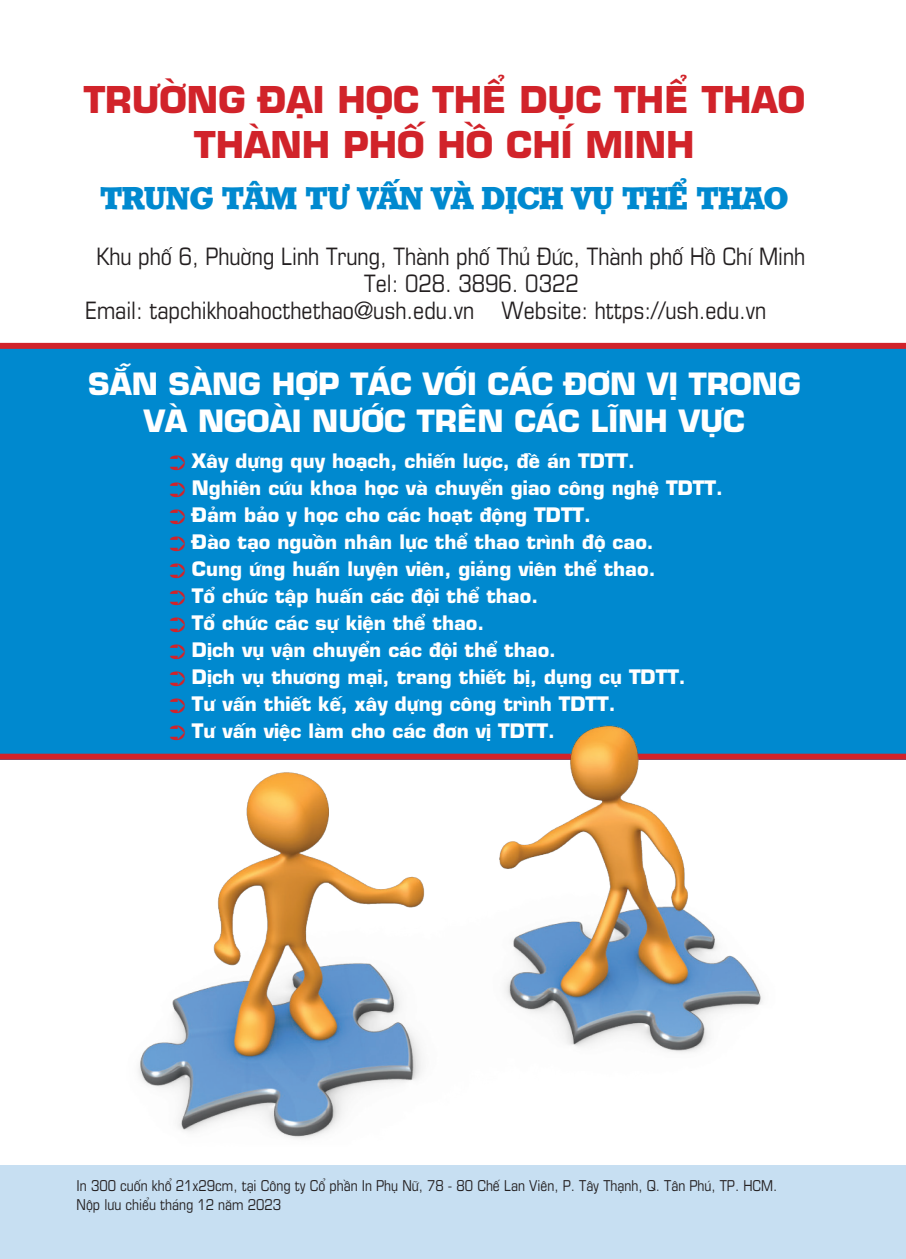
<style>
.page{position:relative;width:906px;height:1259px;background:#fff}
.page>*{position:absolute;margin:0;border:0;box-sizing:border-box;transform-origin:0 0}
.t1{font:700 36px/45px "SFU Eurostile";color:#d1232a;text-align:center}
.t2{font:700 30px/37.5px "SFU Eurostile";color:#fff;text-align:center}
.t3{font:700 30px "SFU Stafford";color:#0089cf}
.t4{font:condensed 24px "SFU Eurostile";color:#231f20}
.t5{font:700 19.5px/27px "SFU Eurostile";color:#fff}
.t6{font:condensed 15px/19.5px "SFU Eurostile";color:#231f20}
</style>
<div class="page">
<div style="left:0;top:343px;width:906px;height:416px;background:#0089cf"></div>
<div style="left:0;top:1165px;width:906px;height:94px;background:#c7dff2"></div>
<div style="left:0;top:343px;width:906px;height:6px;background:#d1232a"></div>
<div style="left:0;top:753px;width:906px;height:6px;background:#d1232a"></div>
<img style="left:86px;top:725px;width:730px;height:414px">
<svg style="left:170px;top:725px;width:15px;height:15px"></svg>
<h1 class="t1" style="left:84px;top:74px;width:723px">TRƯỜNG ĐẠI HỌC THỂ DỤC THỂ THAO<br>THÀNH PHỐ HỒ CHÍ MINH</h1>
<h2 class="t3" style="left:100px;top:174px;width:689px">TRUNG TÂM TƯ VẤN VÀ DỊCH VỤ THỂ THAO</h2>
<p class="t4" style="left:96px;top:238px;width:710px">Khu phố 6, Phuờng Linh Trung, Thành phố Thủ Đức, Thành phố Hồ Chí Minh</p>
<p class="t4" style="left:364px;top:265px;width:216px">Tel: 028. 3896. 0322</p>
<p class="t4" style="left:85px;top:292px;width:683px">Email: tapchikhoahocthethao@ush.edu.vn Website: https://ush.edu.vn</p>
<h2 class="t2" style="left:88px;top:362px;width:714px">SẴN SÀNG HỢP TÁC VỚI CÁC ĐƠN VỊ TRONG<br>VÀ NGOÀI NƯỚC TRÊN CÁC LĨNH VỰC</h2>
<p class="t5" style="left:192px;top:445px;width:532px">Xây dựng quy hoạch, chiến lược, đề án TDTT.<br>Nghiên cứu khoa học và chuyển giao công nghệ TDTT.<br>Đảm bảo y học cho các hoạt động TDTT.<br>Đào tạo nguồn nhân lực thể thao trình độ cao.<br>Cung ứng huấn luyện viên, giảng viên thể thao.<br>Tổ chức tập huấn các đội thể thao.<br>Tổ chức các sự kiện thể thao.<br>Dịch vụ vận chuyển các đội thể thao.<br>Dịch vụ thương mại, trang thiết bị, dụng cụ TDTT.<br>Tư vấn thiết kế, xây dựng công trình TDTT.<br>Tư vấn việc làm cho các đơn vị TDTT.</p>
<p class="t6" style="left:77px;top:1174px;width:702px">In 300 cuốn khổ 21x29cm, tại Công ty Cổ phần In Phụ Nữ, 78 - 80 Chế Lan Viên, P. Tây Thạnh, Q. Tân Phú, TP. HCM.<br>Nộp lưu chiểu tháng 12 năm 2023</p>
</div>
